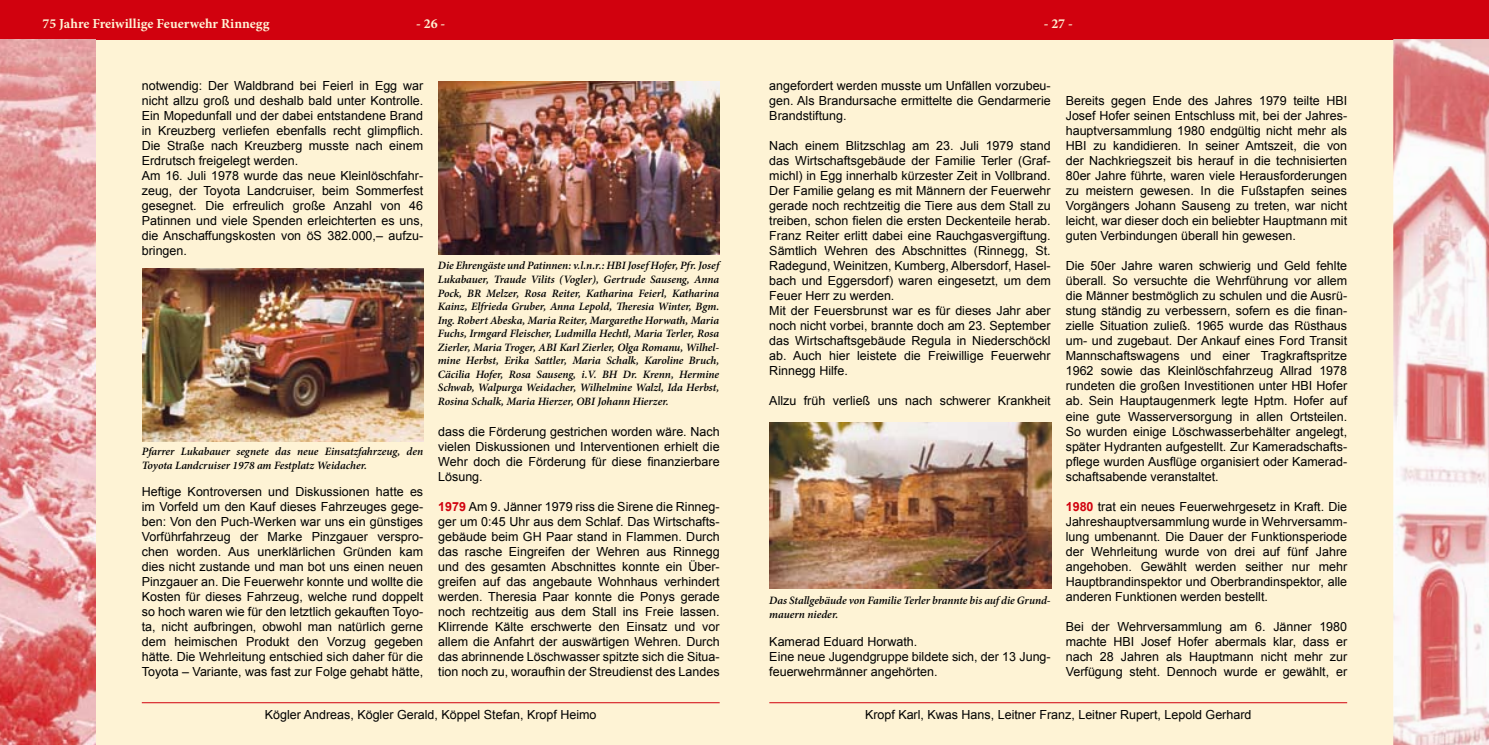
<style>
.page{position:relative;width:1489px;height:745px;background:#fff}
.page>*{position:absolute;margin:0;border:0;box-sizing:border-box;transform-origin:0 0}
.t1{font:700 13.75px "Minion Pro";color:#fef3d5}
.t2{font:12.5px/15px "Arial";color:#000;text-align:justify}
.t3{font:italic 600 11.25px/13.5px "Minion Pro";letter-spacing:-.005em;color:#000}
.s1{font-weight:700;color:#d1010e}
</style>
<div class="page">
<div style="left:0;top:0;width:744px;height:744px;background:#fef3d5"></div>
<div style="left:0;top:0;width:744px;height:39px;background:#d1010e"></div>
<div style="left:744px;top:0;width:744px;height:744px;background:#fef3d5"></div>
<div style="left:744px;top:0;width:744px;height:39px;background:#d1010e"></div>
<img style="left:1393px;top:39px;width:95px;height:705px">
<img style="left:0;top:39px;width:96px;height:705px">
<img style="left:142px;top:268px;width:281px;height:173px">
<img style="left:438px;top:81px;width:281px;height:173px">
<img style="left:769px;top:422px;width:282px;height:165px">
<hr style="left:142px;top:702px;width:577px;height:1px;background:#d1010e">
<hr style="left:769px;top:702px;width:577px;height:1px;background:#d1010e">
<p class="t1" style="left:43px;top:14px;width:228px">75 Jahre Freiwillige Feuerwehr Rinnegg</p>
<p class="t1" style="left:416px;top:14px;width:31px">- 26 -</p>
<p class="t1" style="left:1043px;top:14px;width:31px">- 27 -</p>
<p class="t2" style="left:142px;top:78px;width:283px;text-align:left">notwendig: Der Waldbrand bei Feierl in Egg war nicht allzu groß und deshalb bald unter Kontrolle.<br>Ein Mopedunfall und der dabei entstandene Brand in Kreuzberg verliefen ebenfalls recht glimpflich.<br>Die Straße nach Kreuzberg musste nach einem Erdrutsch freigelegt werden.<br>Am 16. Juli 1978 wurde das neue Kleinlöschfahr&shy;zeug, der Toyota Landcruiser, beim Sommerfest gesegnet. Die erfreulich große Anzahl von 46<br>Patinnen und viele Spenden erleichterten es uns, die Anschaffungskosten von öS 382.000,– aufzu&shy;bringen.</p>
<p class="t3" style="left:142px;top:444px;width:283px">Pfarrer Lukabauer segnete das neue Einsatzfahrzeug, den<br>Toyota Landcruiser 1978 am Festplatz Weidacher.</p>
<p class="t2" style="left:142px;top:483px;width:283px">Heftige Kontroversen und Diskussionen hatte es im Vorfeld um den Kauf dieses Fahrzeuges gege&shy;ben: Von den Puch-Werken war uns ein günstiges Vorführfahrzeug der Marke Pinzgauer verspro&shy;chen worden. Aus unerklärlichen Gründen kam dies nicht zustande und man bot uns einen neuen Pinzgauer an. Die Feuerwehr konnte und wollte die Kosten für dieses Fahrzeug, welche rund doppelt so hoch waren wie für den letztlich gekauften Toyo&shy;ta, nicht aufbringen, obwohl man natürlich gerne dem heimischen Produkt den Vorzug gegeben hätte. Die Wehrleitung entschied sich daher für die Toyota – Variante, was fast zur Folge gehabt hätte,</p>
<p class="t3" style="left:438px;top:259px;width:283px;text-align:justify">Die Ehrengäste und Patinnen: v.l.n.r.: HBI Josef Hofer, Pfr. Josef Lukabauer, Traude Vilits (Vogler), Gertrude Sauseng, Anna Pock, BR Melzer, Rosa Reiter, Katharina Feierl, Katharina Kainz, Elfrieda Gruber, Anna Lepold, Theresia Winter, Bgm.<br>Ing. Robert Abeska, Maria Reiter, Margarethe Horwath, Maria Fuchs, Irmgard Fleischer, Ludmilla Hechtl, Maria Terler, Rosa Zierler, Maria Troger, ABI Karl Zierler, Olga Romanu, Wilhel&shy;mine Herbst, Erika Sattler, Maria Schalk, Karoline Bruch, Cäcilia Hofer, Rosa Sauseng, i.V. BH Dr. Krenn, Hermine Schwab, Walpurga Weidacher, Wilhelmine Walzl, Ida Herbst, Rosina Schalk, Maria Hierzer, OBI Johann Hierzer.</p>
<p class="t2" style="left:438px;top:423px;width:283px">dass die Förderung gestrichen worden wäre. Nach vielen Diskussionen und Interventionen erhielt die Wehr doch die Förderung für diese finanzierbare Lösung.</p>
<p class="t2" style="left:438px;top:498px;width:283px"><span class="s1">1979</span> Am 9. Jänner 1979 riss die Sirene die Rinneg&shy;ger um 0:45 Uhr aus dem Schlaf. Das Wirtschafts&shy;gebäude beim GH Paar stand in Flammen. Durch das rasche Eingreifen der Wehren aus Rinnegg und des gesamten Abschnittes konnte ein Über&shy;greifen auf das angebaute Wohnhaus verhindert werden. Theresia Paar konnte die Ponys gerade noch rechtzeitig aus dem Stall ins Freie lassen.<br>Klirrende Kälte erschwerte den Einsatz und vor allem die Anfahrt der auswärtigen Wehren. Durch das abrinnende Löschwasser spitzte sich die Situa&shy;tion noch zu, woraufhin der Streudienst des Landes</p>
<p class="t2" style="left:769px;top:78px;width:283px">angefordert werden musste um Unfällen vorzubeu&shy;gen. Als Brandursache ermittelte die Gendarmerie Brandstiftung.</p>
<p class="t2" style="left:769px;top:138px;width:283px;text-align:left">Nach einem Blitzschlag am 23. Juli 1979 stand das Wirtschaftsgebäude der Familie Terler (Graf&shy;michl) in Egg innerhalb kürzester Zeit in Vollbrand.<br>Der Familie gelang es mit Männern der Feuerwehr gerade noch rechtzeitig die Tiere aus dem Stall zu treiben, schon fielen die ersten Deckenteile herab.<br>Franz Reiter erlitt dabei eine Rauchgasvergiftung.<br>Sämtlich Wehren des Abschnittes (Rinnegg, St.<br>Radegund, Weinitzen, Kumberg, Albersdorf, Hasel&shy;bach und Eggersdorf) waren eingesetzt, um dem Feuer Herr zu werden.<br>Mit der Feuersbrunst war es für dieses Jahr aber noch nicht vorbei, brannte doch am 23. September das Wirtschaftsgebäude Regula in Niederschöckl ab. Auch hier leistete die Freiwillige Feuerwehr Rinnegg Hilfe.</p>
<p class="t2" style="left:769px;top:393px;width:283px">Allzu früh verließ uns nach schwerer Krankheit</p>
<p class="t3" style="left:769px;top:593px;width:283px">Das Stallgebäude von Familie Terler brannte bis auf die Grund&shy;mauern nieder.</p>
<p class="t2" style="left:769px;top:633px;width:283px;text-align:left">Kamerad Eduard Horwath.<br>Eine neue Jugendgruppe bildete sich, der 13 Jung&shy;feuerwehrmänner angehörten.</p>
<p class="t2" style="left:1065px;top:93px;width:283px">Bereits gegen Ende des Jahres 1979 teilte HBI Josef Hofer seinen Entschluss mit, bei der Jahres&shy;hauptversammlung 1980 endgültig nicht mehr als HBI zu kandidieren. In seiner Amtszeit, die von der Nachkriegszeit bis herauf in die technisierten 80er Jahre führte, waren viele Herausforderungen zu meistern gewesen. In die Fußstapfen seines Vorgängers Johann Sauseng zu treten, war nicht leicht, war dieser doch ein beliebter Hauptmann mit guten Verbindungen überall hin gewesen.</p>
<p class="t2" style="left:1065px;top:258px;width:283px">Die 50er Jahre waren schwierig und Geld fehlte überall. So versuchte die Wehrführung vor allem die Männer bestmöglich zu schulen und die Ausrü&shy;stung ständig zu verbessern, sofern es die finan&shy;zielle Situation zuließ. 1965 wurde das Rüsthaus um- und zugebaut. Der Ankauf eines Ford Transit Mannschaftswagens und einer Tragkraftspritze 1962 sowie das Kleinlöschfahrzeug Allrad 1978 rundeten die großen Investitionen unter HBI Hofer ab. Sein Hauptaugenmerk legte Hptm. Hofer auf eine gute Wasserversorgung in allen Ortsteilen.<br>So wurden einige Löschwasserbehälter angelegt, später Hydranten aufgestellt. Zur Kameradschafts&shy;pflege wurden Ausflüge organisiert oder Kamerad&shy;schaftsabende veranstaltet.</p>
<p class="t2" style="left:1065px;top:498px;width:283px"><span class="s1">1980</span> trat ein neues Feuerwehrgesetz in Kraft. Die Jahreshauptversammlung wurde in Wehrversamm&shy;lung umbenannt. Die Dauer der Funktionsperiode der Wehrleitung wurde von drei auf fünf Jahre angehoben. Gewählt werden seither nur mehr Hauptbrandinspektor und Oberbrandinspektor, alle anderen Funktionen werden bestellt.</p>
<p class="t2" style="left:1065px;top:618px;width:283px">Bei der Wehrversammlung am 6. Jänner 1980 machte HBI Josef Hofer abermals klar, dass er nach 28 Jahren als Hauptmann nicht mehr zur Verfügung steht. Dennoch wurde er gewählt, er</p>
<p class="t2" style="left:265px;top:706px;width:333px">Kögler Andreas, Kögler Gerald, Köppel Stefan, Kropf Heimo</p>
<p class="t2" style="left:865px;top:706px;width:388px">Kropf Karl, Kwas Hans, Leitner Franz, Leitner Rupert, Lepold Gerhard</p>
</div>
